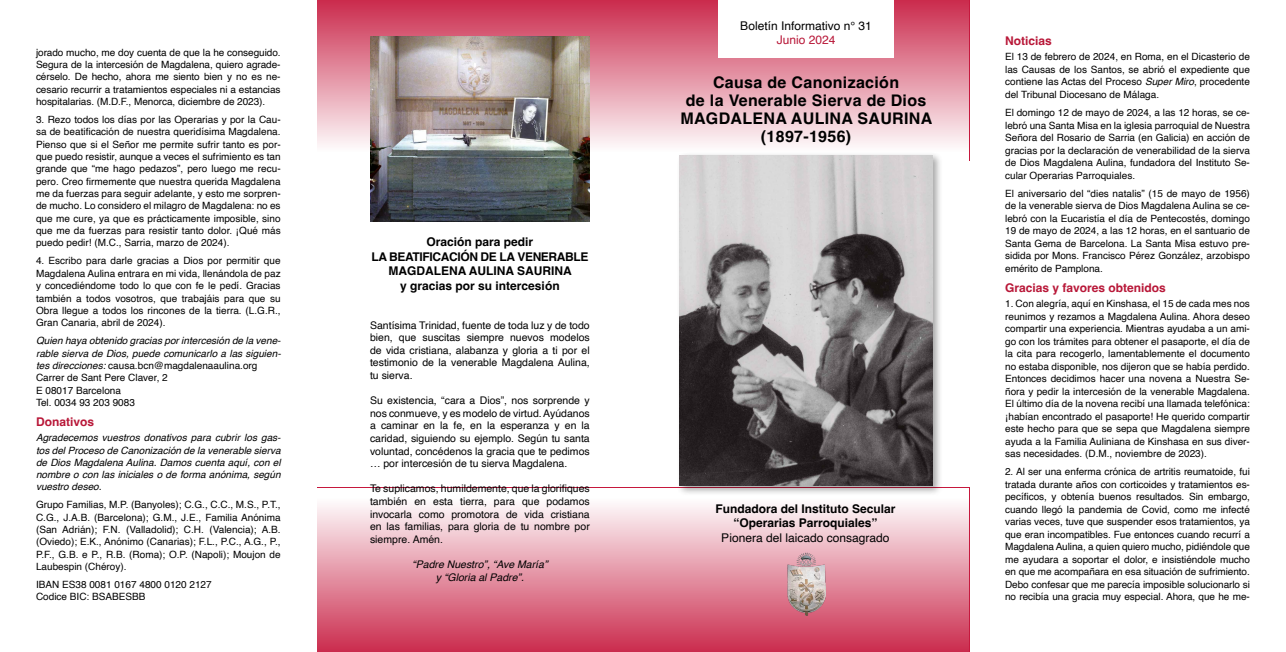
<style>
.page{position:relative;width:1286px;height:652px;background:#fff}
.page>*{position:absolute;margin:0;border:0;box-sizing:border-box;transform-origin:0 0}
.t1{font:700 16px/18px "Helvetica";letter-spacing:.02em;color:#000;text-align:center}
.t2{font:700 12px/14.4px "Helvetica";color:#000;text-align:center}
.t3{font:12px "Helvetica";color:#000}
.t4{font:700 12px "Helvetica";color:#b81738}
.t5{font:12px "Helvetica";color:#b81738}
.t6{font:10.5px/12.6px "Helvetica";color:#000;text-align:justify}
.t7{font:italic 10.5px/12.6px "Helvetica";color:#000;text-align:center}
.t8{font:10px/12.5px "Helvetica";color:#000;text-align:justify}
.t9{font:italic 10px/12.4px "Helvetica";color:#000}
.s1{font-style:normal}
.s2{font-style:italic}
</style>
<div class="page">
<div style="left:317px;top:0;width:652px;height:162px;background:linear-gradient(to bottom,#cb2c4e,#fff)"></div>
<div style="left:316px;top:488px;width:653px;height:164px;background:linear-gradient(to bottom,#fff,#cb2e4f)"></div>
<div style="left:718px;top:0;width:175px;height:57px;background:#fff"></div>
<img style="left:370px;top:36px;width:220px;height:185px">
<img style="left:787px;top:553px;width:38px;height:63px">
<div style="left:676px;top:152px;width:266px;height:344px;background:#000;opacity:.35"></div>
<img style="left:680px;top:155px;width:252px;height:331px">
<p class="t8" style="left:36px;top:46px;width:246px">jorado mucho, me doy cuenta de que la he conseguido.<br>Segura de la intercesión de Magdalena, quiero agrade&shy;cérselo. De hecho, ahora me siento bien y no es ne&shy;cesario recurrir a tratamientos especiales ni a estancias hospitalarias. (M.D.F., Menorca, diciembre de 2023).</p>
<p class="t8" style="left:36px;top:114px;width:246px">3. Rezo todos los días por las Operarias y por la Cau&shy;sa de beatificación de nuestra queridísima Magdalena.<br>Pienso que si el Señor me permite sufrir tanto es por&shy;que puedo resistir, aunque a veces el sufrimiento es tan grande que “me hago pedazos”, pero luego me recu&shy;pero. Creo firmemente que nuestra querida Magdalena me da fuerzas para seguir adelante, y esto me sorpren&shy;de mucho. Lo considero el milagro de Magdalena: no es que me cure, ya que es prácticamente imposible, sino que me da fuerzas para resistir tanto dolor. ¡Qué más puedo pedir! (M.C., Sarria, marzo de 2024).</p>
<p class="t8" style="left:36px;top:255px;width:246px">4. Escribo para darle gracias a Dios por permitir que Magdalena Aulina entrara en mi vida, llenándola de paz y concediéndome todo lo que con fe le pedí. Gracias también a todos vosotros, que trabajáis para que su Obra llegue a todos los rincones de la tierra. (L.G.R., Gran Canaria, abril de 2024).</p>
<p class="t9" style="left:36px;top:335px;width:246px">Quien haya obtenido gracias por intercesión de la vene&shy;rable sierva de Dios, puede comunicarlo a las siguien&shy;tes direcciones: <span class="s1">causa.bcn@magdalenaaulina.org Carrer de Sant Pere Claver, 2<br>E 08017 Barcelona<br>Tel. 0034 93 203 9083</span></p>
<p class="t4" style="left:36px;top:415px;width:60px">Donativos</p>
<p class="t9" style="left:36px;top:432px;width:246px;text-align:justify">Agradecemos vuestros donativos para cubrir los gas&shy;tos del Proceso de Canonización de la venerable sierva de Dios Magdalena Aulina. Damos cuenta aquí, con el nombre o con las iniciales o de forma anónima, según vuestro deseo.</p>
<p class="t8" style="left:36px;top:499px;width:246px">Grupo Familias, M.P. (Banyoles); C.G., C.C., M.S., P.T., C.G., J.A.B. (Barcelona); G.M., J.E., Familia Anónima (San Adrián); F.N. (Valladolid); C.H. (Valencia); A.B. (Oviedo); E.K., Anónimo (Canarias); F.L., P.C., A.G., P., P.F., G.B. e P., R.B. (Roma); O.P. (Napoli); Moujon de Laubespin (Chéroy).</p>
<p class="t8" style="left:36px;top:578px;width:177px">IBAN ES38 0081 0167 4800 0120 2127<br>Codice BIC: BSABESBB</p>
<p class="t2" style="left:371px;top:236px;width:219px">Oración para pedir<br>LA BEATIFICACIÓN DE LA VENERABLE<br>MAGDALENA AULINA SAURINA<br>y gracias por su intercesión</p>
<p class="t6" style="left:370px;top:319px;width:221px">Santísima Trinidad, fuente de toda luz y de todo bien, que suscitas siempre nuevos modelos de vida cristiana, alabanza y gloria a ti por el testimonio de la venerable Magdalena Aulina, tu sierva.</p>
<p class="t6" style="left:370px;top:395px;width:221px">Su existencia, “cara a Dios”, nos sorprende y nos conmueve, y es modelo de virtud. Ayúdanos a caminar en la fe, en la esperanza y en la caridad, siguiendo su ejemplo. Según tu santa voluntad, concédenos la gracia que te pedimos … por intercesión de tu sierva Magdalena.</p>
<p class="t6" style="left:370px;top:483px;width:221px">Te suplicamos, humildemente, que la glorifiques también en esta tierra, para que podamos invocarla como promotora de vida cristiana en las familias, para gloria de tu nombre por siempre. Amén.</p>
<p class="t7" style="left:412px;top:558px;width:137px">“Padre Nuestro”, “Ave María” y “Gloria al Padre”.</p>
<p class="t3" style="left:740px;top:16px;width:133px">Boletín Informativo n° 31</p>
<p class="t5" style="left:776px;top:30px;width:60px">Junio 2024</p>
<h1 class="t1" style="left:680px;top:75px;width:253px">Causa de Canonización<br>de la Venerable Sierva de Dios<br>MAGDALENA AULINA SAURINA (1897-1956)</h1>
<p class="t2" style="left:715px;top:503px;width:182px">Fundadora del Instituto Secular “Operarias Parroquiales”</p>
<p class="t3" style="left:721px;top:528px;width:170px">Pionera del laicado consagrado</p>
<p class="t4" style="left:1005px;top:33px;width:48px">Noticias</p>
<p class="t8" style="left:1005px;top:51px;width:246px">El 13 de febrero de 2024, en Roma, en el Dicasterio de las Causas de los Santos, se abrió el expediente que contiene las Actas del Proceso <span class="s2">Super Miro</span>, procedente del Tribunal Diocesano de Málaga.</p>
<p class="t8" style="left:1005px;top:107px;width:246px">El domingo 12 de mayo de 2024, a las 12 horas, se ce&shy;lebró una Santa Misa en la iglesia parroquial de Nuestra Señora del Rosario de Sarria (en Galicia) en acción de gracias por la declaración de venerabilidad de la sierva de Dios Magdalena Aulina, fundadora del Instituto Se&shy;cular Operarias Parroquiales.</p>
<p class="t8" style="left:1005px;top:187px;width:246px">El aniversario del “dies natalis” (15 de mayo de 1956) de la venerable sierva de Dios Magdalena Aulina se ce&shy;lebró con la Eucaristía el día de Pentecostés, domingo 19 de mayo de 2024, a las 12 horas, en el santuario de Santa Gema de Barcelona. La Santa Misa estuvo pre&shy;sidida por Mons. Francisco Pérez González, arzobispo emérito de Pamplona.</p>
<p class="t4" style="left:1005px;top:280px;width:162px">Gracias y favores obtenidos</p>
<p class="t8" style="left:1005px;top:298px;width:246px">1. Con alegría, aquí en Kinshasa, el 15 de cada mes nos reunimos y rezamos a Magdalena Aulina. Ahora deseo compartir una experiencia. Mientras ayudaba a un ami&shy;go con los trámites para obtener el pasaporte, el día de la cita para recogerlo, lamentablemente el documento no estaba disponible, nos dijeron que se había perdido.<br>Entonces decidimos hacer una novena a Nuestra Se&shy;ñora y pedir la intercesión de la venerable Magdalena.<br>El último día de la novena recibí una llamada telefónica: ¡habían encontrado el pasaporte! He querido compartir este hecho para que se sepa que Magdalena siempre ayuda a la Familia Auliniana de Kinshasa en sus diver&shy;sas necesidades. (D.M., noviembre de 2023).</p>
<p class="t8" style="left:1005px;top:466px;width:246px">2. Al ser una enferma crónica de artritis reumatoide, fui tratada durante años con corticoides y tratamientos es&shy;pecíficos, y obtenía buenos resultados. Sin embargo, cuando llegó la pandemia de Covid, como me infecté varias veces, tuve que suspender esos tratamientos, ya que eran incompatibles. Fue entonces cuando recurrí a Magdalena Aulina, a quien quiero mucho, pidiéndole que me ayudara a soportar el dolor, e insistiéndole mucho en que me acompañara en esa situación de sufrimiento.<br>Debo confesar que me parecía imposible solucionarlo si no recibía una gracia muy especial. Ahora, que he me-</p>
</div>
